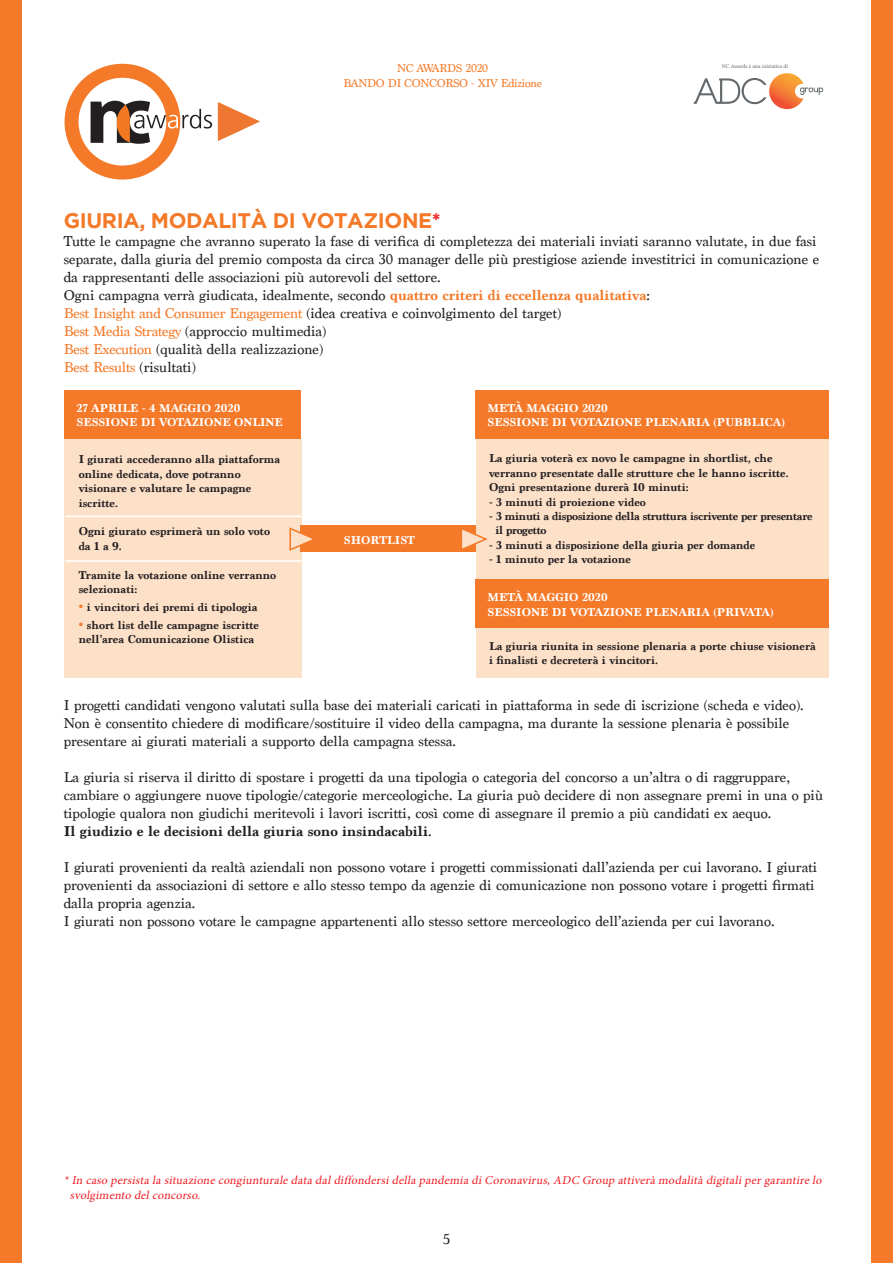
<style>
.page{position:relative;width:893px;height:1263px;background:#fff}
.page>*{position:absolute;margin:0;border:0;box-sizing:border-box;transform-origin:0 0}
.t1{font:700 21px "Gotham";letter-spacing:-.02em;color:#f47928}
.t2{font:15px/18px "Marion";color:#231f20}
.t3{font:700 15px "Marion";color:#231f20}
.t4{font:15px "Marion";letter-spacing:-.02em;color:#f47928}
.t5{font:700 12px/14.4px "Marion";color:#231f20}
.t6{font:700 12px "Marion";color:#fff}
.t7{font:italic 12px "Minion Pro";color:#ee1d23}
.t8{font:700 12px "Marion";letter-spacing:-.025em;color:#231f20}
.t9{font:12px "Marion";letter-spacing:-.025em;color:#f47928}
.t10{font:5.7px "Minion Pro";letter-spacing:-.01em;color:#63696d}
.s1{color:#ee1d23}
.s2{font-weight:700;color:#f47928}
.s3{color:#f47928}
.s4{color:#231f20}
.s5{font-weight:400;font-size:15px;color:#f47928}
.s6{font-weight:400}
</style>
<div class="page">
<div style="left:872px;top:0;width:21px;height:1263px;background:#f47928"></div>
<div style="left:0;top:0;width:21px;height:1263px;background:#f47928"></div>
<svg style="left:693px;top:73px;width:130px;height:36px"></svg>
<svg style="left:72px;top:71px;width:101px;height:102px"></svg>
<div style="left:65px;top:64px;width:115px;height:116px;border:14px solid #f47928;border-radius:50%"></div>
<svg style="left:218px;top:102px;width:42px;height:39px"></svg>
<svg style="left:91px;top:101px;width:121px;height:43px"></svg>
<div style="left:64px;top:439px;width:237px;height:239px;background:#fde0c8"></div>
<div style="left:64px;top:390px;width:237px;height:49px;background:#f47928"></div>
<div style="left:300px;top:525px;width:178px;height:27px;background:#f47928"></div>
<div style="left:476px;top:439px;width:353px;height:239px;background:#fde0c8"></div>
<svg style="left:289px;top:527px;width:24px;height:24px"></svg>
<svg style="left:462px;top:530px;width:26px;height:19px"></svg>
<div style="left:475px;top:390px;width:354px;height:49px;background:#f47928"></div>
<hr style="left:65px;top:516px;width:236px;height:1px;background:#fff">
<hr style="left:65px;top:560px;width:236px;height:2px;background:#fff">
<div style="left:475px;top:579px;width:354px;height:49px;background:#f47928"></div>
<p class="t9" style="left:397px;top:61px;width:93px">NC AWARDS 2020</p>
<p class="t10" style="left:722px;top:62px;width:68px">NC Awards è una iniziativa di</p>
<p class="t9" style="left:344px;top:76px;width:200px">BANDO DI CONCORSO - XIV Edizione</p>
<p class="t1" style="left:64px;top:208px;width:379px">GIURIA, MODALITÀ DI VOTAZIONE<span class="s1">*</span></p>
<p class="t2" style="left:64px;top:232px;width:757px">Tutte le campagne che avranno superato la fase di verifica di completezza dei materiali inviati saranno valutate, in due fasi separate, dalla giuria del premio composta da circa 30 manager delle più prestigiose aziende investitrici in comunicazione e da rappresentanti delle associazioni più autorevoli del settore.</p>
<p class="t2" style="left:64px;top:286px;width:588px">Ogni campagna verrà giudicata, idealmente, secondo <span class="s2">quattro criteri di eccellenza qualitativa</span>:</p>
<p class="t2" style="left:64px;top:304px;width:499px"><span class="s3">Best Insight and Consumer Engagement</span> (idea creativa e coinvolgimento del target)</p>
<p class="t2" style="left:64px;top:322px;width:264px"><span class="s3">Best Media Strategy</span> (approccio multimedia)</p>
<p class="t2" style="left:64px;top:340px;width:261px"><span class="s3">Best Execution</span> (qualità della realizzazione)</p>
<p class="t4" style="left:64px;top:358px;width:134px">Best Results <span class="s4">(risultati)</span></p>
<p class="t6" style="left:77px;top:401px;width:165px">27 APRILE - 4 MAGGIO 2020</p>
<p class="t6" style="left:77px;top:415px;width:208px">SESSIONE DI VOTAZIONE ONLINE</p>
<p class="t5" style="left:79px;top:452px;width:203px">I giurati accederanno alla piattaforma online dedicata, dove potranno</p>
<p class="t5" style="left:79px;top:481px;width:174px">visionare e valutare le campagne iscritte.</p>
<p class="t5" style="left:79px;top:524px;width:193px">Ogni giurato esprimerà un solo voto da 1 a 9.</p>
<p class="t5" style="left:79px;top:568px;width:199px">Tramite la votazione online verranno selezionati:</p>
<p class="t5" style="left:79px;top:600px;width:180px"><span class="s5">•</span> i vincitori dei premi di tipologia</p>
<p class="t5" style="left:79px;top:618px;width:182px"><span class="s5">•</span> short list delle campagne iscritte nell’area Comunicazione Olistica</p>
<p class="t6" style="left:344px;top:532px;width:72px">SHORTLIST</p>
<p class="t6" style="left:487px;top:401px;width:122px">METÀ MAGGIO 2020</p>
<p class="t6" style="left:487px;top:415px;width:299px">SESSIONE DI VOTAZIONE PLENARIA (PUBBLICA)</p>
<p class="t5" style="left:489px;top:451px;width:285px">La giuria voterà ex novo le campagne in shortlist, che</p>
<p class="t5" style="left:489px;top:466px;width:301px">verranno presentate dalle strutture che le hanno iscritte.</p>
<p class="t5" style="left:489px;top:480px;width:201px">Ogni presentazione durerà 10 minuti:</p>
<p class="t5" style="left:489px;top:495px;width:158px">- 3 minuti di proiezione video</p>
<p class="t8" style="left:489px;top:509px;width:325px">- 3 minuti a disposizione della struttura iscrivente per presentare</p>
<p class="t8" style="left:495px;top:523px;width:53px">il progetto</p>
<p class="t5" style="left:489px;top:538px;width:268px">- 3 minuti a disposizione della giuria per domande</p>
<p class="t5" style="left:489px;top:552px;width:143px">- 1 minuto per la votazione</p>
<p class="t6" style="left:487px;top:590px;width:122px">METÀ MAGGIO 2020</p>
<p class="t6" style="left:487px;top:605px;width:288px">SESSIONE DI VOTAZIONE PLENARIA (PRIVATA)</p>
<p class="t5" style="left:489px;top:639px;width:328px">La giuria riunita in sessione plenaria a porte chiuse visionerà</p>
<p class="t5" style="left:489px;top:653px;width:170px">i finalisti e decreterà i vincitori.</p>
<p class="t2" style="left:64px;top:696px;width:741px">I progetti candidati vengono valutati sulla base dei materiali caricati in piattaforma in sede di iscrizione (scheda e video).<br>Non è consentito chiedere di modificare/sostituire il video della campagna, ma durante la sessione plenaria è possibile</p>
<p class="t2" style="left:64px;top:732px;width:394px">presentare ai giurati materiali a supporto della campagna stessa.</p>
<p class="t2" style="left:64px;top:768px;width:761px">La giuria si riserva il diritto di spostare i progetti da una tipologia o categoria del concorso a un’altra o di raggruppare, cambiare o aggiungere nuove tipologie/categorie merceologiche. La giuria può decidere di non assegnare premi in una o più tipologie qualora non giudichi meritevoli i lavori iscritti, così come di assegnare il premio a più candidati ex aequo.</p>
<p class="t3" style="left:64px;top:822px;width:369px">Il giudizio e le decisioni della giuria sono insindacabili<span class="s6">.</span></p>
<p class="t2" style="left:64px;top:858px;width:755px">I giurati provenienti da realtà aziendali non possono votare i progetti commissionati dall’azienda per cui lavorano. I giurati provenienti da associazioni di settore e allo stesso tempo da agenzie di comunicazione non possono votare i progetti firmati dalla propria agenzia.</p>
<p class="t2" style="left:64px;top:912px;width:712px">I giurati non possono votare le campagne appartenenti allo stesso settore merceologico dell’azienda per cui lavorano.</p>
<p class="t7" style="left:64px;top:1172px;width:762px">* In caso persista la situazione congiunturale data daldiffondersidella pandemia diCoronavirus,ADC Group attiverà modalità digitalipergarantire lo</p>
<p class="t7" style="left:70px;top:1187px;width:135px">svolgimento delconcorso.</p>
<p class="t2" style="left:443px;top:1230px;width:8px">5</p>
</div>
